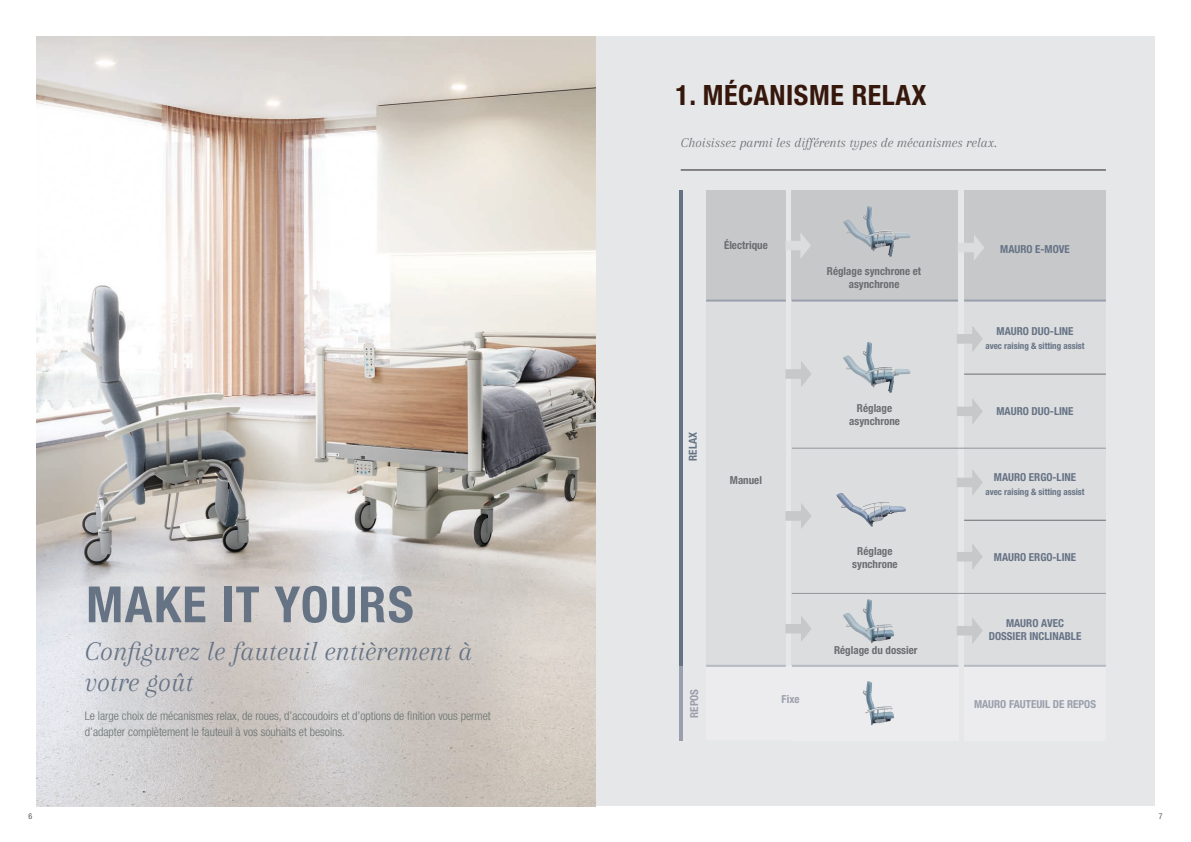
<style>
.page{position:relative;width:1191px;height:842px;background:#fff}
.page>*{position:absolute;margin:0;border:0;box-sizing:border-box;transform-origin:0 0}
.t1{font:700 condensed 50px "Helvetica Neue LT Std";letter-spacing:.03em;color:#667385}
.t2{font:italic 28px/31px "Arapey";color:#667385}
.t3{font:700 condensed 28px "Helvetica Neue LT Std";letter-spacing:.02em;color:#35180b}
.t4{font:italic 14px "Arapey";color:#6c6d70}
.text_10pt{font:300 condensed 12px/16px "Helvetica Neue LT Std";color:#69726f}
.t5{font:700 condensed 11px "Helvetica Neue LT Std";color:#667385}
.t6{font:700 condensed 11px "Helvetica Neue LT Std";color:#6c6d70}
.t7{font:700 condensed 11px "Helvetica Neue LT Std";color:#999fac}
.t8{font:700 condensed 9px "Helvetica Neue LT Std";color:#667385}
.t9{font:condensed 8px "Helvetica Neue LT Std";color:#57585a}
</style>
<div class="page">
<div style="left:36px;top:36px;width:1119px;height:770px;background:#e6e7e9"></div>
<div style="left:964px;top:190px;width:142px;height:110px;background:#c7c8ca"></div>
<div style="left:792px;top:667px;width:166px;height:74px;background:#ececee"></div>
<div style="left:792px;top:301px;width:166px;height:366px;background:#dcdddf"></div>
<div style="left:706px;top:667px;width:86px;height:73px;background:#ececee"></div>
<div style="left:706px;top:300px;width:80px;height:367px;background:#dcdddf"></div>
<div style="left:792px;top:190px;width:166px;height:110px;background:#c7c8ca"></div>
<div style="left:706px;top:190px;width:80px;height:110px;background:#c7c8ca"></div>
<div style="left:964px;top:300px;width:142px;height:367px;background:#dcdddf"></div>
<div style="left:964px;top:666px;width:142px;height:74px;background:#ececee"></div>
<hr style="left:706px;top:665px;width:80px;height:2px;background:#b6bac3">
<hr style="left:792px;top:665px;width:166px;height:2px;background:#b6bac3">
<hr style="left:964px;top:665px;width:142px;height:2px;background:#b6bac3">
<hr style="left:706px;top:300px;width:80px;height:2px;background:#999fac">
<hr style="left:679px;top:190px;width:3px;height:476px;background:#667385">
<hr style="left:679px;top:666px;width:3px;height:74px;background:#999fac">
<hr style="left:792px;top:300px;width:166px;height:2px;background:#999fac">
<img style="left:36px;top:36px;width:559px;height:770px">
<hr style="left:964px;top:374px;width:142px;height:1px;background:#6c6d70">
<hr style="left:964px;top:520px;width:142px;height:1px;background:#6c6d70">
<hr style="left:792px;top:448px;width:314px;height:1px;background:#939598">
<hr style="left:792px;top:593px;width:314px;height:1px;background:#939598">
<hr style="left:964px;top:300px;width:142px;height:2px;background:#999fac">
<hr style="left:680px;top:170px;width:426px;height:1px;background:#231f20">
<img style="left:843px;top:206px;width:67px;height:51px">
<img style="left:836px;top:493px;width:70px;height:34px">
<div style="left:786px;top:370px;width:16px;height:8px;background:#c7c8ca"></div>
<svg style="left:801px;top:361px;width:10px;height:26px"></svg>
<div style="left:786px;top:241px;width:15px;height:9px;background:#dcdddf"></div>
<svg style="left:800px;top:233px;width:11px;height:25px"></svg>
<div style="left:958px;top:243px;width:16px;height:9px;background:#dcdddf"></div>
<svg style="left:974px;top:235px;width:10px;height:25px"></svg>
<div style="left:786px;top:511px;width:16px;height:9px;background:#c7c8ca"></div>
<svg style="left:801px;top:503px;width:10px;height:26px"></svg>
<div style="left:957px;top:334px;width:16px;height:9px;background:#c7c8ca"></div>
<svg style="left:972px;top:326px;width:10px;height:25px"></svg>
<div style="left:957px;top:407px;width:16px;height:9px;background:#c7c8ca"></div>
<svg style="left:972px;top:399px;width:10px;height:25px"></svg>
<div style="left:957px;top:478px;width:16px;height:9px;background:#c7c8ca"></div>
<svg style="left:972px;top:470px;width:10px;height:25px"></svg>
<div style="left:957px;top:552px;width:16px;height:9px;background:#c7c8ca"></div>
<svg style="left:972px;top:544px;width:10px;height:25px"></svg>
<div style="left:957px;top:626px;width:16px;height:9px;background:#c7c8ca"></div>
<svg style="left:972px;top:618px;width:10px;height:25px"></svg>
<img style="left:843px;top:342px;width:68px;height:51px">
<img style="left:862px;top:681px;width:32px;height:45px">
<img style="left:843px;top:599px;width:51px;height:44px">
<div style="left:786px;top:624px;width:16px;height:9px;background:#c7c8ca"></div>
<svg style="left:801px;top:616px;width:10px;height:25px"></svg>
<p class="t3" style="left:675px;top:78px;width:252px">1. MÉCANISME RELAX</p>
<p class="t4" style="left:680px;top:135px;width:318px">Choisissez parmi les différents types de mécanismes relax.</p>
<p class="t6" style="left:724px;top:238px;width:45px">Électrique</p>
<p class="t5" style="left:1000px;top:242px;width:71px">MAURO E-MOVE</p>
<p class="t6" style="left:827px;top:264px;width:96px">Réglage synchrone et</p>
<p class="t6" style="left:848px;top:278px;width:52px">asynchrone</p>
<p class="t1" style="left:86px;top:574px;width:329px">MAKE IT YOURS</p>
<p class="t2" style="left:85px;top:636px;width:389px">Configurez le fauteuil entièrement à votre goût</p>
<p class="text_10pt" style="left:85px;top:708px;width:407px">Le large choix de mécanismes relax, de roues, d’accoudoirs et d’options de finition vous permet d’adapter complètement le fauteuil à vos souhaits et besoins.</p>
<p class="t5" style="left:686px;top:461px;width:30px;rotate:-90deg">RELAX</p>
<p class="t6" style="left:730px;top:473px;width:34px">Manuel</p>
<p class="t7" style="left:687px;top:718px;width:30px;rotate:-90deg">REPOS</p>
<p class="t7" style="left:781px;top:692px;width:19px">Fixe</p>
<p class="t6" style="left:857px;top:401px;width:37px">Réglage</p>
<p class="t6" style="left:849px;top:414px;width:52px">asynchrone</p>
<p class="t6" style="left:857px;top:544px;width:37px">Réglage</p>
<p class="t6" style="left:852px;top:557px;width:47px">synchrone</p>
<p class="t6" style="left:834px;top:643px;width:85px">Réglage du dossier</p>
<p class="t5" style="left:996px;top:324px;width:78px">MAURO DUO-LINE</p>
<p class="t8" style="left:985px;top:340px;width:101px">avec raising &amp; sitting assist</p>
<p class="t5" style="left:996px;top:405px;width:78px">MAURO DUO-LINE</p>
<p class="t5" style="left:993px;top:470px;width:84px">MAURO ERGO-LINE</p>
<p class="t8" style="left:985px;top:486px;width:101px">avec raising &amp; sitting assist</p>
<p class="t5" style="left:994px;top:550px;width:84px">MAURO ERGO-LINE</p>
<p class="t5" style="left:1006px;top:616px;width:59px">MAURO AVEC</p>
<p class="t5" style="left:988px;top:629px;width:94px">DOSSIER INCLINABLE</p>
<p class="t7" style="left:974px;top:697px;width:124px">MAURO FAUTEUIL DE REPOS</p>
<p class="t9" style="left:28px;top:811px;width:5px">6</p>
<p class="t9" style="left:1158px;top:812px;width:5px">7</p>
</div>
